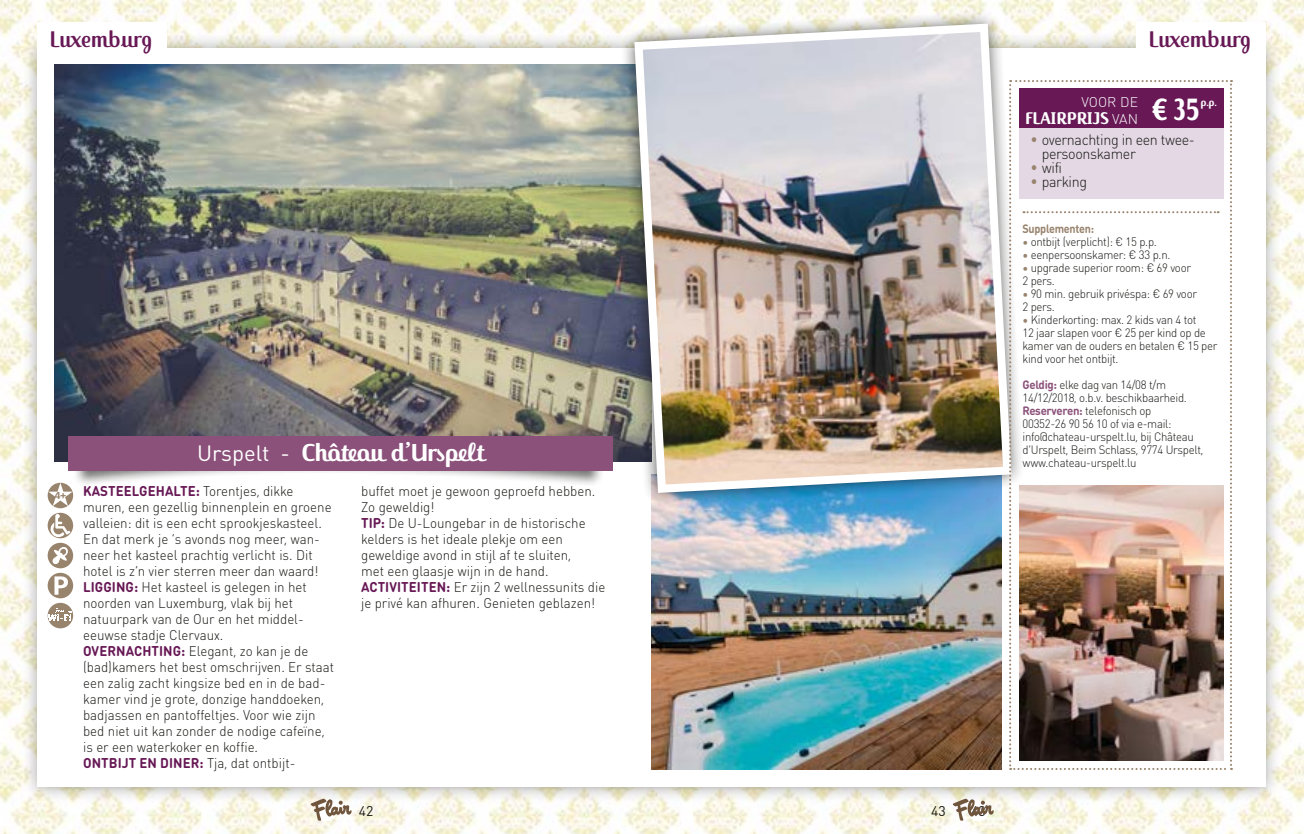
<style>
.page{position:relative;width:1304px;height:834px;background:#fff}
.page>*{position:absolute;margin:0;border:0;box-sizing:border-box;transform-origin:0 0}
.t1{font:700 36px "Jackie Pro";color:#fff;scale:.85 1}
.t2{font:700 26px "Jackie Pro";color:#fff}
.t3{font:24px "Jackie Pro";color:#671855}
.t4{font:700 18px "Jackie Pro";letter-spacing:.01em;color:#fff}
.t5{font:300 15px/14px "DIN Round Pro";letter-spacing:-.025em;color:#1a1a18;scale:.95 1}
.t6{font:300 14px/16px "DIN Round Pro";color:#1a1a18;scale:.95 1}
.t7{font:14px "DIN Round Pro";color:#1a1a18}
.t8{font:300 14px "DIN Round Pro";letter-spacing:.005em;color:#fff}
.t9{font:300 12px/13px "DIN Round Pro";letter-spacing:-.025em;color:#1a1a18;scale:.95 1}
.t10{font:700 12px "DIN Round Pro";letter-spacing:-.025em;color:#98836d;scale:.9 1}
.t11{font:700 11.6px "Jackie Pro";color:#fff}
.t12{font:700 10px "Parisine Std";color:#98836d}
.s1{font-family:"DIN Round Pro";font-weight:300;font-size:14px}
.s2{font-family:"DIN Round Pro";font-weight:400;font-size:22px}
.s3{font-weight:700;color:#671855}
.s4{font-weight:700;color:#98836d}
.s5{color:#98836d}
.s6{font-weight:700;color:#8b517a}
</style>
<div class="page">
<img style="left:0;top:0;width:1304px;height:833px">
<div style="left:316px;top:800px;width:21px;height:21px;background:#fff;border-radius:50%"></div>
<div style="left:968px;top:800px;width:21px;height:21px;background:#fff;border-radius:50%"></div>
<svg style="left:953px;top:801px;width:41px;height:19px"></svg>
<svg style="left:310px;top:801px;width:42px;height:19px"></svg>
<div style="left:22px;top:32px;width:1259px;height:769px;background:#1a1a18;opacity:.4"></div>
<div style="left:37px;top:48px;width:1228px;height:738px;background:#fff"></div>
<img style="left:55px;top:64px;width:563px;height:398px">
<img style="left:652px;top:508px;width:349px;height:261px">
<img style="left:618px;top:7px;width:410px;height:501px">
<img style="left:630px;top:19px;width:386px;height:478px">
<div style="left:72px;top:440px;width:533px;height:46px;background:#1a1a18;opacity:.62"></div>
<div style="left:68px;top:436px;width:545px;height:34px;background:#8b517a"></div>
<div style="left:37px;top:22px;width:130px;height:26px;background:#fff"></div>
<div style="left:1136px;top:22px;width:129px;height:26px;background:#fff"></div>
<svg style="left:1009px;top:80px;width:223px;height:689px"></svg>
<svg style="left:48px;top:482px;width:25px;height:116px"></svg>
<img style="left:48px;top:602px;width:25px;height:26px;border-radius:13px">
<img style="left:1019px;top:485px;width:204px;height:275px">
<div style="left:1019px;top:88px;width:204px;height:111px;background:#e3d8e3"></div>
<div style="left:1019px;top:88px;width:204px;height:40px;background:#671855"></div>
<h3 class="t3" style="left:49px;top:24px;width:104px">Luxemburg</h3>
<h3 class="t3" style="left:1148px;top:24px;width:104px">Luxemburg</h3>
<p class="t8" style="left:1081px;top:93px;width:58px">VOOR DE</p>
<p class="t4" style="left:1025px;top:106px;width:115px">FLAIRPRIJS <span class="s1">VAN</span></p>
<h1 class="t1" style="left:1151px;top:86px;width:59px">€35</h1>
<p class="t11" style="left:1200px;top:95px;width:18px">p.p.</p>
<p class="t12" style="left:55px;top:489px;width:13px">4+</p>
<h2 class="t2" style="left:197px;top:436px;width:291px"><span class="s2">Urspelt -</span> Château d’Urspelt</h2>
<p class="t6" style="left:83px;top:482px;width:266px"><span class="s3">KASTEELGEHALTE:</span> Torentjes, dikke muren, een gezellig binnenplein en groene valleien: dit is een echt sprookjeskasteel.<br>En dat merk je ’s avonds nog meer, wan&shy;neer het kasteel prachtig verlicht is. Dit hotel is z’n vier sterren meer dan waard!<br><span class="s3">LIGGING:</span> Het kasteel is gelegen in het noorden van Luxemburg, vlak bij het natuurpark van de Our en het middel&shy;eeuwse stadje Clervaux.<br><span class="s3">OVERNACHTING:</span> Elegant, zo kan je de (bad)kamers het best omschrijven. Er staat een zalig zacht kingsize bed en in de bad&shy;kamer vind je grote, donzige handdoeken, badjassen en pantoffeltjes. Voor wie zijn bed niet uit kan zonder de nodige cafeïne, is er een waterkoker en koffie.<br><span class="s3">ONTBIJT EN DINER:</span> Tja, dat ontbijt-</p>
<p class="t6" style="left:361px;top:482px;width:259px">buffet moet je gewoon geproefd hebben.<br>Zo geweldig!<br><span class="s3">TIP:</span> De U-Loungebar in de historische kelders is het ideale plekje om een geweldige avond in stijl af te sluiten,<br>met een glaasje wijn in de hand.<br><span class="s3">ACTIVITEITEN:</span> Er zijn 2 wellnessunits die je privé kan afhuren. Genieten geblazen!</p>
<p class="t7" style="left:359px;top:801px;width:16px">42</p>
<p class="t7" style="left:931px;top:801px;width:16px">43</p>
<p class="t7" style="left:971px;top:801px;width:16px">43</p>
<p class="t5" style="left:1042px;top:132px;width:163px;text-indent:-11px"><span class="s4">•</span> overnachting in een twee&shy;persoonskamer</p>
<p class="t5" style="left:1030px;top:160px;width:35px"><span class="s4">•</span> wifi</p>
<p class="t5" style="left:1030px;top:174px;width:61px"><span class="s4">•</span> parking</p>
<p class="t10" style="left:1022px;top:220px;width:81px">Supplementen:</p>
<p class="t9" style="left:1022px;top:235px;width:143px"><span class="s5">•</span> ontbijt (verplicht): € 15 p.p.</p>
<p class="t9" style="left:1022px;top:248px;width:157px"><span class="s5">•</span> eenpersoonskamer: € 33 p.n.</p>
<p class="t9" style="left:1022px;top:261px;width:179px"><span class="s5">•</span> upgrade superior room: € 69 voor<br>2 pers.</p>
<p class="t9" style="left:1022px;top:287px;width:185px"><span class="s5">•</span> 90 min. gebruik privéspa: € 69 voor<br>2 pers.</p>
<p class="t9" style="left:1022px;top:313px;width:207px"><span class="s5">•</span> Kinderkorting: max. 2 kids van 4 tot<br>12 jaar slapen voor € 25 per kind op de kamer van de ouders en betalen € 15 per kind voor het ontbijt.</p>
<p class="t9" style="left:1022px;top:378px;width:192px"><span class="s6">Geldig:</span> elke dag van 14/08 t/m 14/12/2018, o.b.v. beschikbaarheid.<br><span class="s6">Reserveren:</span> telefonisch op<br>00352-26 90 56 10 of via e-mail: info@chateau-urspelt.lu, bij Château d’Urspelt, Beim Schlass, 9774 Urspelt, www.chateau-urspelt.lu</p>
</div>
